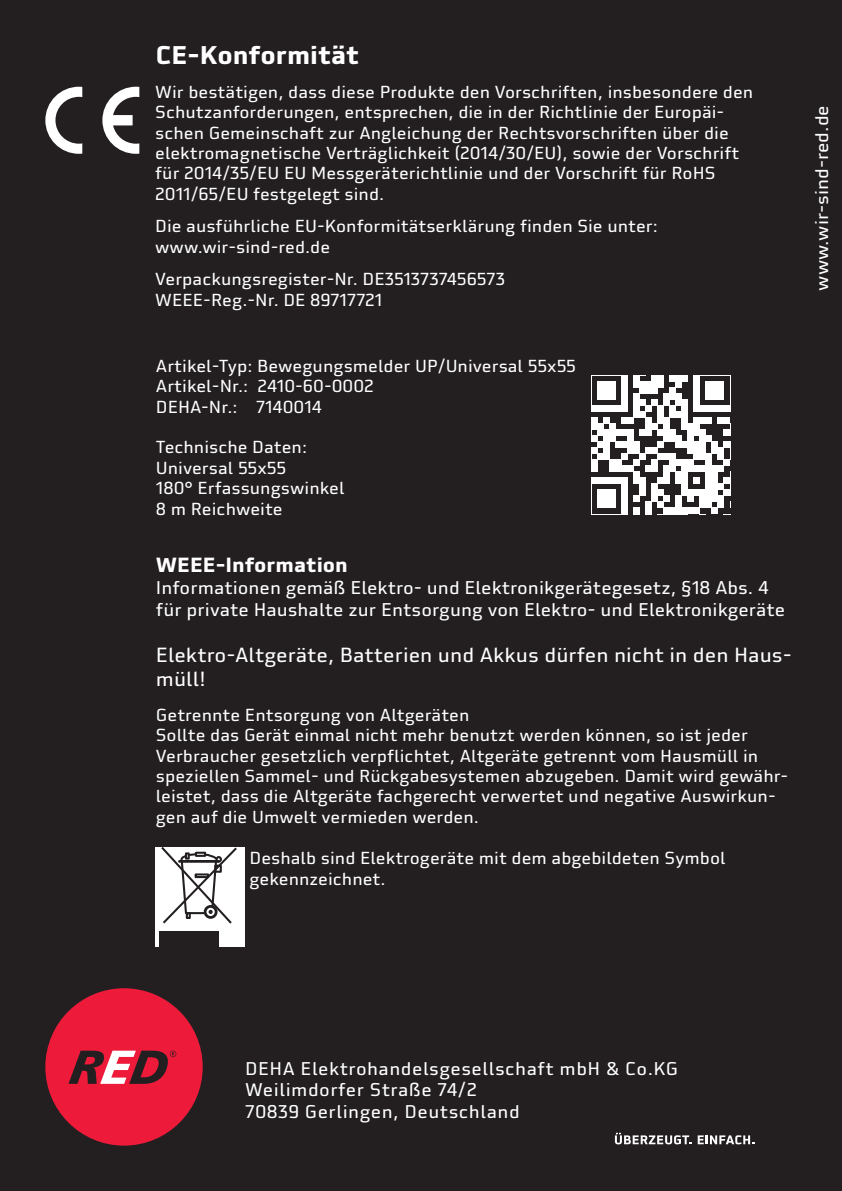
<style>
.page{position:relative;width:842px;height:1191px;background:#231f20}
.page>*{position:absolute;margin:0;border:0;box-sizing:border-box;transform-origin:0 0}
.t1{font:700 25px "Utility OT";color:#fff}
.t2{font:20px/24px "Utility OT";color:#fff}
.t3{font:700 20px "Utility OT";color:#fff}
.t4{font:18px/22px "Utility OT";color:#fff}
.t5{font:18px/21.6px "Utility OT";letter-spacing:.025em;color:#fff}
.t6{font:17px/20.4px "Utility OT";color:#fff}
</style>
<div class="page">
<div style="left:45px;top:988px;width:158px;height:157px;background:#ed1a3a;border-radius:50%"></div>
<svg style="left:69px;top:1050px;width:107px;height:33px"></svg>
<svg style="left:615px;top:1132px;width:77px;height:12px"></svg>
<svg style="left:698px;top:1135px;width:56px;height:9px"></svg>
<svg style="left:102px;top:87px;width:37px;height:67px"></svg>
<svg style="left:45px;top:87px;width:37px;height:67px"></svg>
<div style="left:156px;top:846px;width:89px;height:100px;background:#fff"></div>
<svg style="left:159px;top:846px;width:79px;height:77px"></svg>
<div style="left:159px;top:931px;width:59px;height:15px;background:#231f20"></div>
<svg style="left:591px;top:375px;width:140px;height:140px"></svg>
<h1 class="t1" style="left:156px;top:39px;width:205px">CE-Konformität</h1>
<p class="t6" style="left:155px;top:82px;width:599px">Wir bestätigen, dass diese Produkte den Vorschriften, insbesondere den Schutzanforderungen, entsprechen, die in der Richtlinie der Europäi&shy;schen Gemeinschaft zur Angleichung der Rechtsvorschriften über die elektromagnetische Verträglichkeit (2014/30/EU), sowie der Vorschrift für 2014/35/EU EU Messgeräterichtlinie und der Vorschrift für RoHS 2011/65/EU festgelegt sind.</p>
<p class="t6" style="left:155px;top:216px;width:504px">Die ausführliche EU-Konformitätserklärung finden Sie unter: www.wir-sind-red.de</p>
<p class="t6" style="left:155px;top:269px;width:351px">Verpackungsregister-Nr. DE3513737456573<br>WEEE-Reg.-Nr. DE 89717721</p>
<p class="t6" style="left:156px;top:355px;width:422px">Artikel-Typ: Bewegungsmelder UP/Universal 55x55<br>Artikel-Nr.: 2410-60-0002<br>DEHA-Nr.: 7140014</p>
<p class="t6" style="left:156px;top:437px;width:190px">Technische Daten:<br>Universal 55x55<br>180° Erfassungswinkel<br>8 m Reichweite</p>
<p class="t3" style="left:156px;top:552px;width:194px">WEEE-Information</p>
<p class="t4" style="left:156px;top:577px;width:631px">Informationen gemäß Elektro- und Elektronikgerätegesetz, §18 Abs. 4 für private Haushalte zur Entsorgung von Elektro- und Elektronikgeräte</p>
<p class="t2" style="left:156px;top:643px;width:637px">Elektro-Altgeräte, Batterien und Akkus dürfen nicht in den Haus&shy;müll!</p>
<p class="t6" style="left:156px;top:704px;width:634px">Getrennte Entsorgung von Altgeräten<br>Sollte das Gerät einmal nicht mehr benutzt werden können, so ist jeder Verbraucher gesetzlich verpflichtet, Altgeräte getrennt vom Hausmüll in speziellen Sammel- und Rückgabesystemen abzugeben. Damit wird gewähr&shy;leistet, dass die Altgeräte fachgerecht verwertet und negative Auswirkun&shy;gen auf die Umwelt vermieden werden.</p>
<p class="t6" style="left:250px;top:846px;width:478px;line-height:21.6px">Deshalb sind Elektrogeräte mit dem abgebildeten Symbol gekennzeichnet.</p>
<p class="t4" style="left:811px;top:291px;width:187px;rotate:-90deg">www.wir-sind-red.de</p>
<p class="t5" style="left:245px;top:1057px;width:434px">DEHA Elektrohandelsgesellschaft mbH &amp; Co.KG<br>Weilimdorfer Straße 74/2<br>70839 Gerlingen, Deutschland</p>
</div>
